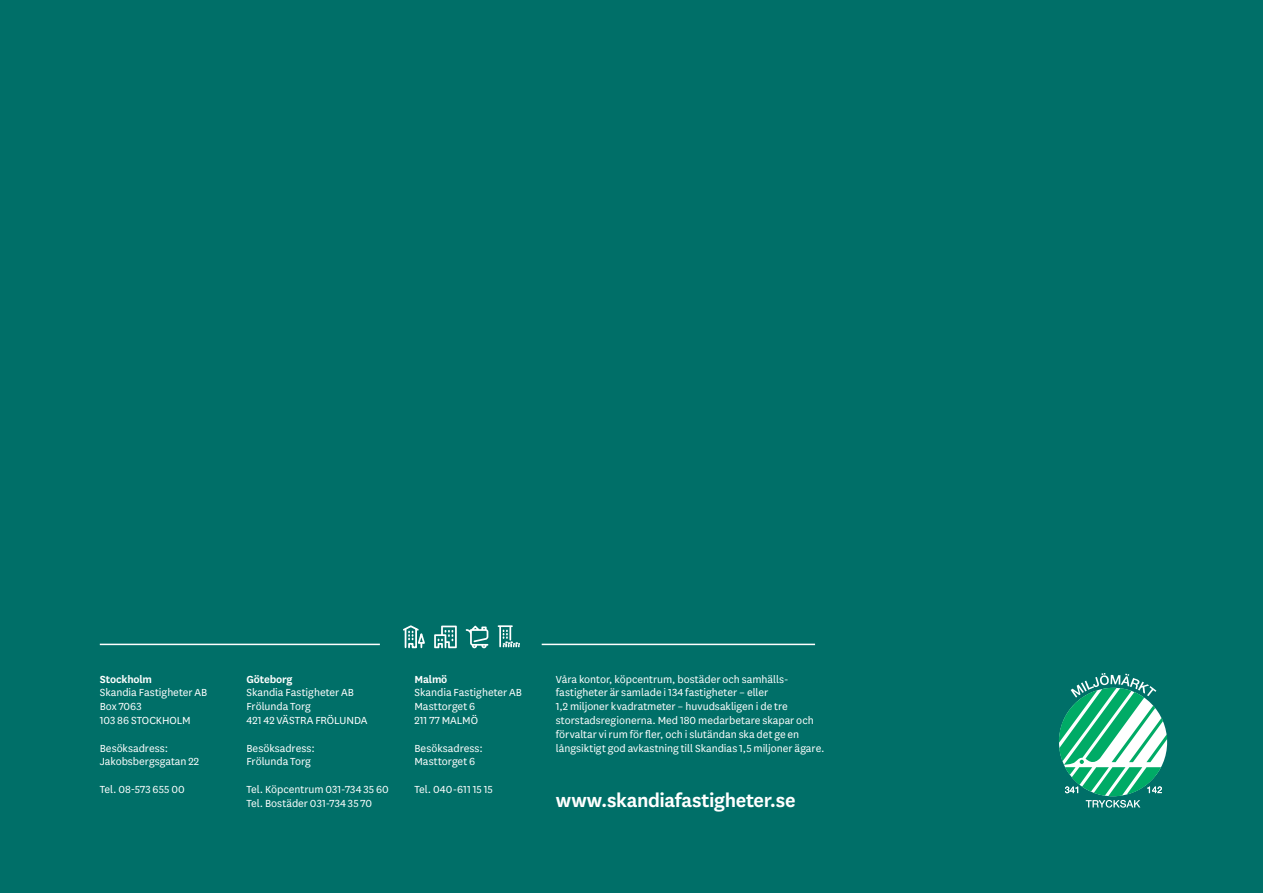
<style>
.page{position:relative;width:1263px;height:893px;background:#006f68}
.page>*{position:absolute;margin:0;border:0;box-sizing:border-box;transform-origin:0 0}
.DIL_FV_bröd{font:600 21.75px "Skandia Sans";letter-spacing:-.02em;color:#fff}
.DIL_FV_bröd-2{font:12px/13.8px "Skandia Sans";color:#fff}
.DIL_FV_bröd-3{font:600 12px "Skandia Sans";letter-spacing:-.015em;color:#fff}
</style>
<div class="page">
<svg style="left:403px;top:625px;width:22px;height:24px"></svg>
<svg style="left:434px;top:626px;width:23px;height:22px"></svg>
<svg style="left:466px;top:626px;width:22px;height:22px"></svg>
<svg style="left:498px;top:625px;width:22px;height:22px"></svg>
<hr style="left:100px;top:644px;width:280px;height:1px;background:#fff">
<hr style="left:542px;top:644px;width:273px;height:1px;background:#fff">
<svg style="left:1059px;top:673px;width:108px;height:135px"></svg>
<p class="DIL_FV_bröd-3" style="left:100px;top:671px;width:54px">Stockholm</p>
<p class="DIL_FV_bröd-2" style="left:100px;top:685px;width:109px">Skandia Fastigheter AB</p>
<p class="DIL_FV_bröd-2" style="left:100px;top:699px;width:43px">Box 7063</p>
<p class="DIL_FV_bröd-2" style="left:100px;top:713px;width:92px">103 86 STOCKHOLM</p>
<p class="DIL_FV_bröd-2" style="left:100px;top:740px;width:70px">Besöksadress:</p>
<p class="DIL_FV_bröd-2" style="left:100px;top:754px;width:101px">Jakobsbergsgatan 22</p>
<p class="DIL_FV_bröd-2" style="left:100px;top:782px;width:86px">Tel. 08-573 655 00</p>
<p class="DIL_FV_bröd-3" style="left:246px;top:671px;width:48px">Göteborg</p>
<p class="DIL_FV_bröd-2" style="left:246px;top:685px;width:109px">Skandia Fastigheter AB</p>
<p class="DIL_FV_bröd-2" style="left:246px;top:699px;width:66px">Frölunda Torg</p>
<p class="DIL_FV_bröd-2" style="left:246px;top:713px;width:122px">421 42 VÄSTRA FRÖLUNDA</p>
<p class="DIL_FV_bröd-2" style="left:246px;top:740px;width:70px">Besöksadress:</p>
<p class="DIL_FV_bröd-2" style="left:246px;top:754px;width:66px">Frölunda Torg</p>
<p class="DIL_FV_bröd-2" style="left:246px;top:782px;width:144px">Tel. Köpcentrum 031-734 35 60</p>
<p class="DIL_FV_bröd-2" style="left:246px;top:796px;width:127px">Tel. Bostäder 031-734 35 70</p>
<p class="DIL_FV_bröd-3" style="left:414px;top:671px;width:34px">Malmö</p>
<p class="DIL_FV_bröd-2" style="left:414px;top:685px;width:109px">Skandia Fastigheter AB</p>
<p class="DIL_FV_bröd-2" style="left:414px;top:699px;width:62px">Masttorget 6</p>
<p class="DIL_FV_bröd-2" style="left:414px;top:713px;width:65px">211 77 MALMÖ</p>
<p class="DIL_FV_bröd-2" style="left:414px;top:740px;width:70px">Besöksadress:</p>
<p class="DIL_FV_bröd-2" style="left:414px;top:754px;width:62px">Masttorget 6</p>
<p class="DIL_FV_bröd-2" style="left:414px;top:782px;width:80px">Tel. 040-611 15 15</p>
<p class="DIL_FV_bröd-2" style="left:556px;top:671px;width:270px">Våra kontor, köpcentrum, bostäder och samhälls&shy;fastigheter är samlade i 134 fastigheter – eller<br>1,2 miljoner kvadratmeter – huvudsakligen i de tre storstadsregionerna. Med 180 medarbetare skapar och förvaltar vi rum för fler, och i slutändan ska det ge en långsiktigt god avkastning till Skandias 1,5 miljoner ägare.</p>
<p class="DIL_FV_bröd" style="left:556px;top:785px;width:241px">www.skandiafastigheter.se</p>
</div>
